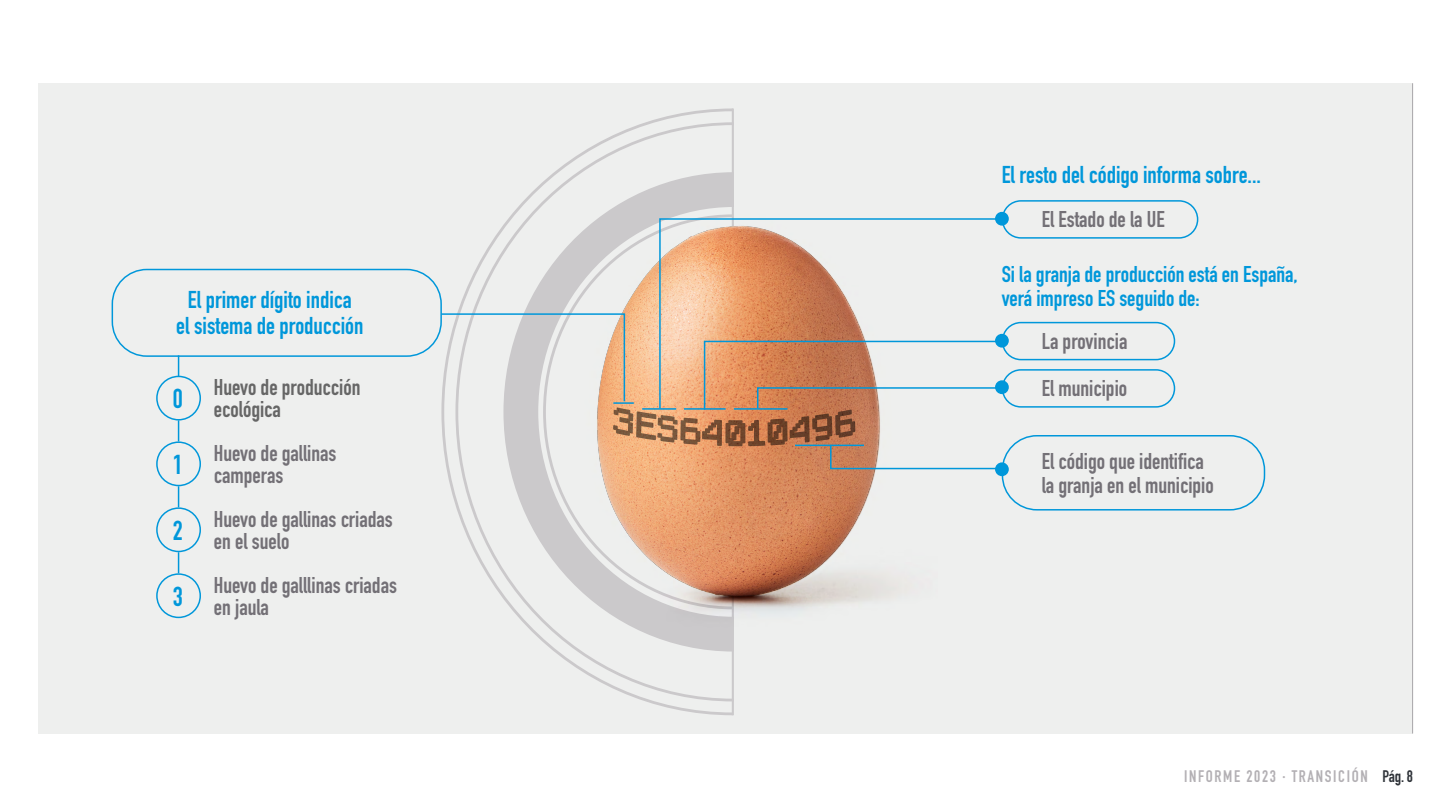
<style>
.page{position:relative;width:1440px;height:810px;background:#fff}
.page>*{position:absolute;margin:0;border:0;box-sizing:border-box;transform-origin:0 0}
.t1{font:700 27px "DIN Condensed";color:#0097da}
.t2{font:700 24px/26.2px "DIN Condensed";color:#0097da;text-align:center}
.t3{font:700 22.5px/22.5px "DIN Condensed";color:#737076}
.t4{font:700 22.5px/24px "DIN Condensed";color:#0097da}
.t5{font:700 22.5px/22.5px "DIN Condensed";color:#666}
.t6{font:700 16.5px "DIN Condensed";letter-spacing:.1em;color:#b3b0b4}
.s1{color:#2f3339}
</style>
<div class="page">
<div style="left:38px;top:83px;width:1375px;height:651px;background:#eeefee"></div>
<svg style="left:441px;top:108px;width:293px;height:608px"></svg>
<svg style="left:454px;top:121px;width:280px;height:582px"></svg>
<img style="left:535px;top:147px;width:364px;height:516px">
<svg style="left:441px;top:313px;width:185px;height:90px"></svg>
<div style="left:112px;top:269px;width:330px;height:88px;border:2px solid #0097da;border-radius:34px"></div>
<div style="left:1002px;top:435px;width:263px;height:76px;border:2px solid #0097da;border-radius:35px"></div>
<div style="left:1002px;top:322px;width:173px;height:38px;border:2px solid #0097da;border-radius:19px"></div>
<div style="left:1002px;top:200px;width:196px;height:39px;border:2px solid #0097da;border-radius:19px"></div>
<div style="left:1002px;top:369px;width:173px;height:39px;border:2px solid #0097da;border-radius:19px"></div>
<svg style="left:178px;top:421px;width:1px;height:20px"></svg>
<svg style="left:178px;top:355px;width:1px;height:21px"></svg>
<svg style="left:178px;top:486px;width:1px;height:21px"></svg>
<svg style="left:178px;top:552px;width:1px;height:21px"></svg>
<div style="left:156px;top:376px;width:45px;height:45px;border:2px solid #0097da;border-radius:50%"></div>
<div style="left:156px;top:441px;width:45px;height:45px;border:2px solid #0097da;border-radius:50%"></div>
<div style="left:156px;top:507px;width:45px;height:45px;border:2px solid #0097da;border-radius:50%"></div>
<div style="left:156px;top:573px;width:45px;height:45px;border:2px solid #0097da;border-radius:50%"></div>
<svg style="left:658px;top:217px;width:340px;height:193px"></svg>
<div style="left:995px;top:212px;width:14px;height:14px;background:#0097da;border-radius:50%"></div>
<div style="left:995px;top:334px;width:14px;height:14px;background:#0097da;border-radius:50%"></div>
<svg style="left:703px;top:340px;width:295px;height:71px"></svg>
<div style="left:995px;top:380px;width:14px;height:14px;background:#0097da;border-radius:50%"></div>
<svg style="left:829px;top:443px;width:169px;height:27px"></svg>
<div style="left:995px;top:462px;width:14px;height:14px;background:#0097da;border-radius:50%"></div>
<hr style="left:684px;top:408px;width:42px;height:2px;background:#0097da">
<hr style="left:642px;top:408px;width:34px;height:2px;background:#0097da">
<hr style="left:613px;top:402px;width:21px;height:2px;background:#0097da">
<hr style="left:734px;top:408px;width:53px;height:2px;background:#0097da">
<hr style="left:795px;top:445px;width:69px;height:1px;background:#0097da">
<p class="t2" style="left:176px;top:287px;width:189px">El primer dígito indica<br>el sistema de producción</p>
<p class="t1" style="left:173px;top:381px;width:12px">0</p>
<p class="t1" style="left:173px;top:447px;width:12px">1</p>
<p class="t1" style="left:173px;top:513px;width:12px">2</p>
<p class="t1" style="left:173px;top:578px;width:12px">3</p>
<p class="t5" style="left:214px;top:376px;width:148px">Huevo de producción ecológica</p>
<p class="t3" style="left:214px;top:441px;width:124px">Huevo de gallinas camperas</p>
<p class="t3" style="left:214px;top:507px;width:180px">Huevo de gallinas criadas en el suelo</p>
<p class="t3" style="left:214px;top:573px;width:185px">Huevo de galllinas criadas en jaula</p>
<p class="t2" style="left:1002px;top:162px;width:261px">El resto del código informa sobre...</p>
<p class="t3" style="left:1042px;top:208px;width:124px">El Estado de la UE</p>
<p class="t4" style="left:1002px;top:262px;width:298px">Si la granja de producción está en España, verá impreso ES seguido de:</p>
<p class="t3" style="left:1042px;top:330px;width:87px">La provincia</p>
<p class="t3" style="left:1042px;top:377px;width:87px">El municipio</p>
<p class="t3" style="left:1042px;top:449px;width:174px;line-height:24px">El código que identifica la granja en el municipio</p>
<p class="t6" style="left:1184px;top:765px;width:230px">INFORME 2023 · TRANSICIÓN <span class="s1">Pág. 8</span></p>
</div>
